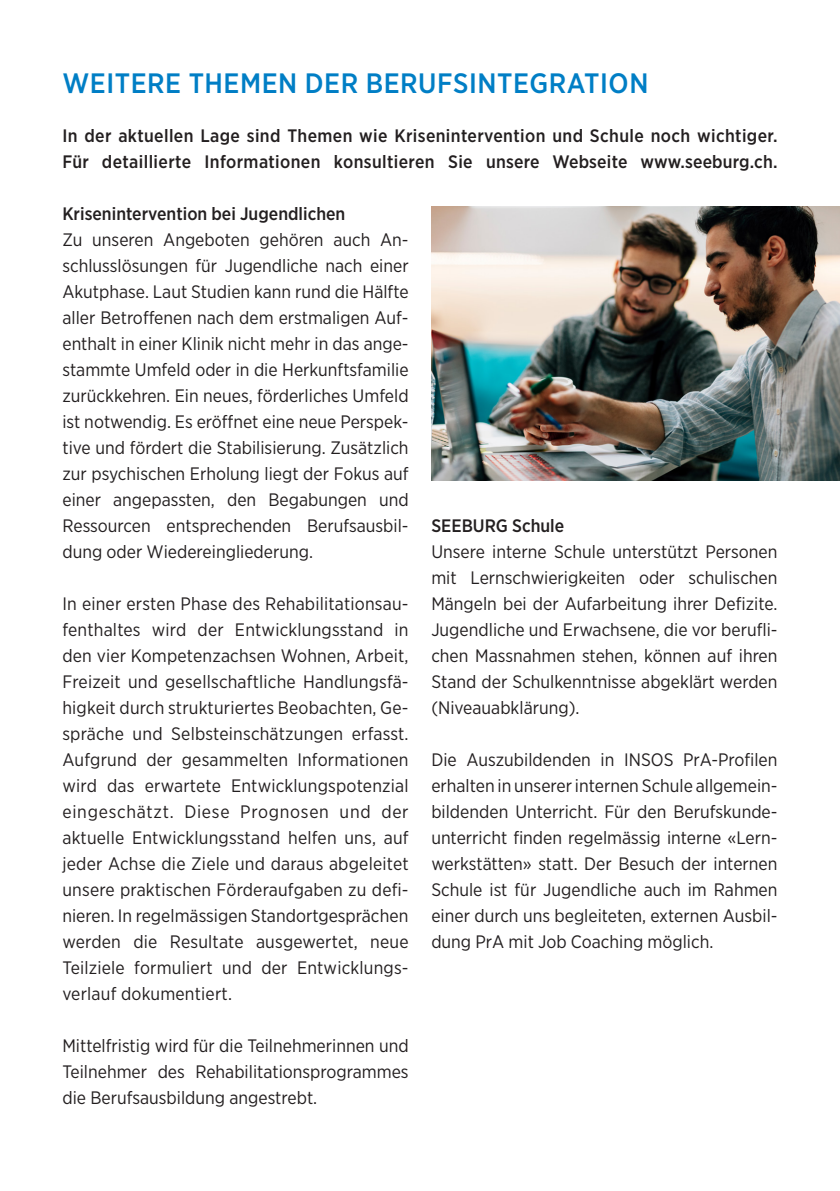
<style>
.page{position:relative;width:840px;height:1191px;background:#fff}
.page>*{position:absolute;margin:0;border:0;box-sizing:border-box;transform-origin:0 0}
.t1{font:500 28px "Gotham Narrow";letter-spacing:.02em;color:#007ec5}
.t2{font:18px/26px "Gotham Narrow";color:#231f20;text-align:justify}
.t3{font:500 18px/26px "Gotham Narrow";letter-spacing:.02em;color:#231f20}
.t4{font:500 18px "Gotham Narrow";color:#231f20}
</style>
<div class="page">
<img style="left:431px;top:206px;width:408px;height:274px">
<h1 class="t1" style="left:62px;top:65px;width:587px">WEITERE THEMEN DER BERUFSINTEGRATION</h1>
<p class="t3" style="left:62px;top:122px;width:716px">In der aktuellen Lage sind Themen wie Krisenintervention und Schule noch wichtiger.<br>Für detaillierte Informationen konsultieren Sie unsere Webseite www.seeburg.ch.</p>
<p class="t4" style="left:62px;top:202px;width:284px">Krisenintervention bei Jugendlichen</p>
<p class="t2" style="left:62px;top:226px;width:347px">Zu unseren Angeboten gehören auch An&shy;schlusslösungen für Jugendliche nach einer Akutphase. Laut Studien kann rund die Hälfte aller Betroffenen nach dem erstmaligen Auf&shy;enthalt in einer Klinik nicht mehr in das ange&shy;stammte Umfeld oder in die Herkunftsfamilie zurückkehren. Ein neues, förderliches Umfeld ist notwendig. Es eröffnet eine neue Perspek&shy;tive und fördert die Stabilisierung. Zusätzlich zur psychischen Erholung liegt der Fokus auf einer angepassten, den Begabungen und Ressourcen entsprechenden Berufsausbil&shy;dung oder Wiedereingliederung.</p>
<p class="t2" style="left:62px;top:590px;width:347px">In einer ersten Phase des Rehabilitationsau&shy;fenthaltes wird der Entwicklungsstand in den vier Kompetenzachsen Wohnen, Arbeit, Freizeit und gesellschaftliche Handlungsfä&shy;higkeit durch strukturiertes Beobachten, Ge&shy;spräche und Selbsteinschätzungen erfasst.<br>Aufgrund der gesammelten Informationen wird das erwartete Entwicklungspotenzial eingeschätzt. Diese Prognosen und der aktuelle Entwicklungsstand helfen uns, auf jeder Achse die Ziele und daraus abgeleitet unsere praktischen Förderaufgaben zu defi&shy;nieren. In regelmässigen Standortgesprächen werden die Resultate ausgewertet, neue Teilziele formuliert und der Entwicklungs&shy;verlauf dokumentiert.</p>
<p class="t2" style="left:62px;top:1032px;width:347px">Mittelfristig wird für die Teilnehmerinnen und Teilnehmer des Rehabilitationsprogrammes die Berufsausbildung angestrebt.</p>
<p class="t4" style="left:431px;top:514px;width:134px">SEEBURG Schule</p>
<p class="t2" style="left:431px;top:538px;width:347px">Unsere interne Schule unterstützt Personen mit Lernschwierigkeiten oder schulischen Mängeln bei der Aufarbeitung ihrer Defizite.<br>Jugendliche und Erwachsene, die vor berufli&shy;chen Massnahmen stehen, können auf ihren Stand der Schulkenntnisse abgeklärt werden (Niveauabklärung).</p>
<p class="t2" style="left:431px;top:746px;width:347px">Die Auszubildenden in INSOS PrA-Profilen erhalten in unserer internen Schule allgemein&shy;bildenden Unterricht. Für den Berufskunde&shy;unterricht finden regelmässig interne «Lern&shy;werkstätten» statt. Der Besuch der internen Schule ist für Jugendliche auch im Rahmen einer durch uns begleiteten, externen Ausbil&shy;dung PrA mit Job Coaching möglich.</p>
</div>
